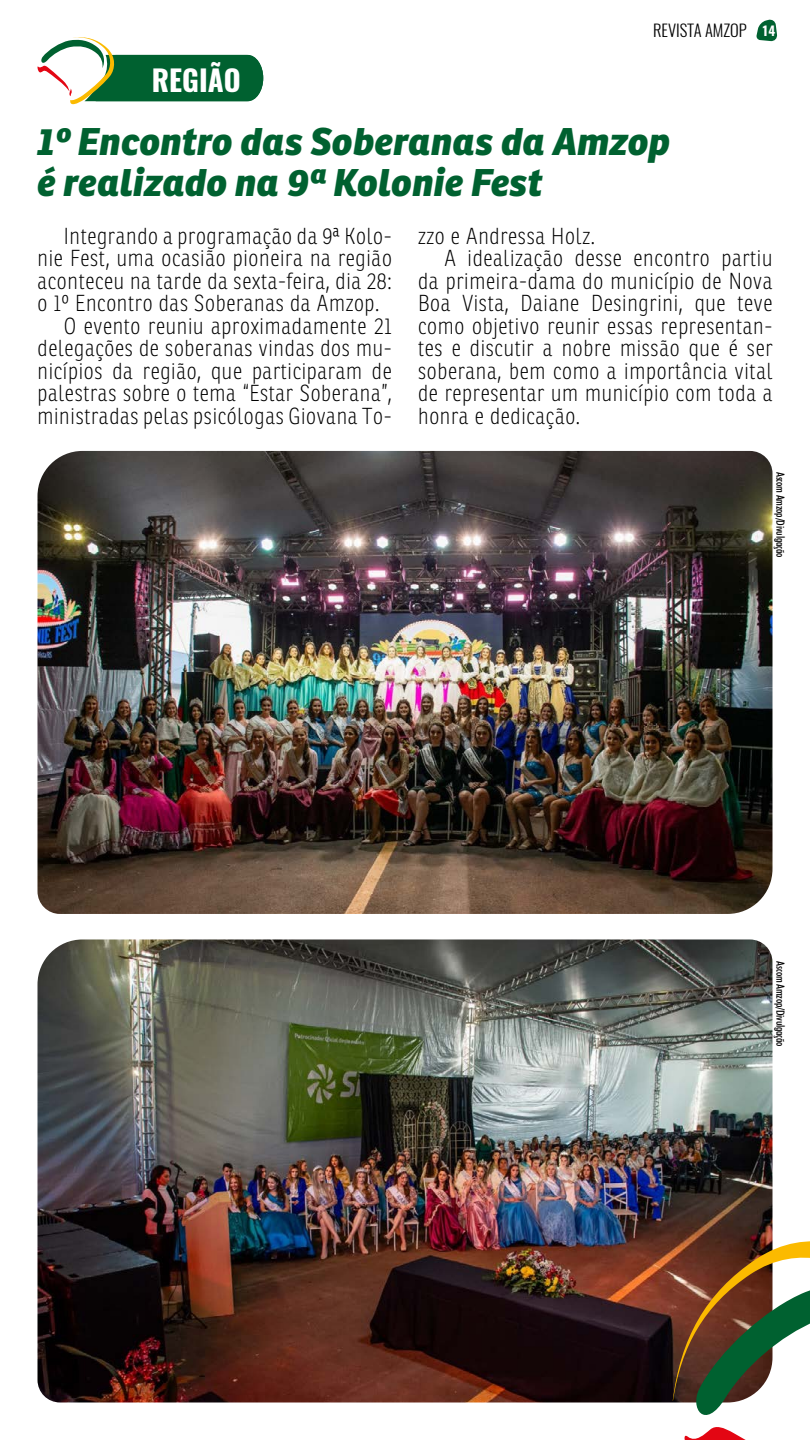
<style>
.page{position:relative;width:810px;height:1440px;background:#fff}
.page>*{position:absolute;margin:0;border:0;box-sizing:border-box;transform-origin:0 0}
.t1{font:italic 800 37.5px/41.2px "Ronnia";color:#006130}
.t2{font:700 28.95px "Oswald";color:#fff}
.t3{font:100 22.5px "Ronnia Cond";letter-spacing:.03em;color:#000}
.t4{font:300 16.5px "Oswald";color:#000}
.t5{font:500 condensed 11.25px "Futura BT";letter-spacing:-.02em;color:#000}
.s1{font-weight:700;font-size:12.9px;color:#fff}
</style>
<div class="page">
<svg style="left:756px;top:19px;width:22px;height:22px"></svg>
<img style="left:38px;top:451px;width:734px;height:463px">
<img style="left:38px;top:939px;width:734px;height:463px">
<svg style="left:37px;top:37px;width:226px;height:68px"></svg>
<svg style="left:673px;top:1225px;width:137px;height:215px"></svg>
<p class="t2" style="left:152px;top:60px;width:90px">REGIÃO</p>
<p class="t4" style="left:653px;top:19px;width:124px">REVISTA AMZOP <span class="s1">14</span></p>
<h1 class="t1" style="left:38px;top:120px;width:635px">1º Encontro das Soberanas da Amzop é realizado na 9ª Kolonie Fest</h1>
<p class="t3" style="left:64px;top:223px;width:330px">Integrando a programação da 9ª Kolo-</p>
<p class="t3" style="left:37px;top:246px;width:356px">nie Fest, uma ocasião pioneira na região</p>
<p class="t3" style="left:37px;top:268px;width:356px">aconteceu na tarde da sexta-feira, dia 28:</p>
<p class="t3" style="left:37px;top:291px;width:344px">o 1º Encontro das Soberanas da Amzop.</p>
<p class="t3" style="left:64px;top:313px;width:330px">O evento reuniu aproximadamente 21</p>
<p class="t3" style="left:37px;top:336px;width:356px">delegações de soberanas vindas dos mu-</p>
<p class="t3" style="left:37px;top:358px;width:356px">nicípios da região, que participaram de</p>
<p class="t3" style="left:37px;top:381px;width:356px">palestras sobre o tema “Estar Soberana”,</p>
<p class="t3" style="left:37px;top:403px;width:356px">ministradas pelas psicólogas Giovana To-</p>
<p class="t3" style="left:418px;top:223px;width:178px">zzo e Andressa Holz.</p>
<p class="t3" style="left:444px;top:246px;width:330px">A idealização desse encontro partiu</p>
<p class="t3" style="left:418px;top:268px;width:356px">da primeira-dama do município de Nova</p>
<p class="t3" style="left:418px;top:291px;width:356px">Boa Vista, Daiane Desingrini, que teve</p>
<p class="t3" style="left:418px;top:313px;width:356px">como objetivo reunir essas representan-</p>
<p class="t3" style="left:418px;top:336px;width:356px">tes e discutir a nobre missão que é ser</p>
<p class="t3" style="left:418px;top:358px;width:356px">soberana, bem como a importância vital</p>
<p class="t3" style="left:418px;top:381px;width:356px">de representar um município com toda a</p>
<p class="t3" style="left:418px;top:403px;width:164px">honra e dedicação.</p>
<p class="t5" style="left:787px;top:472px;width:87px;rotate:90deg">Ascom Amzop/Divulgação</p>
<p class="t5" style="left:787px;top:961px;width:87px;rotate:90deg">Ascom Amzop/Divulgação</p>
</div>
